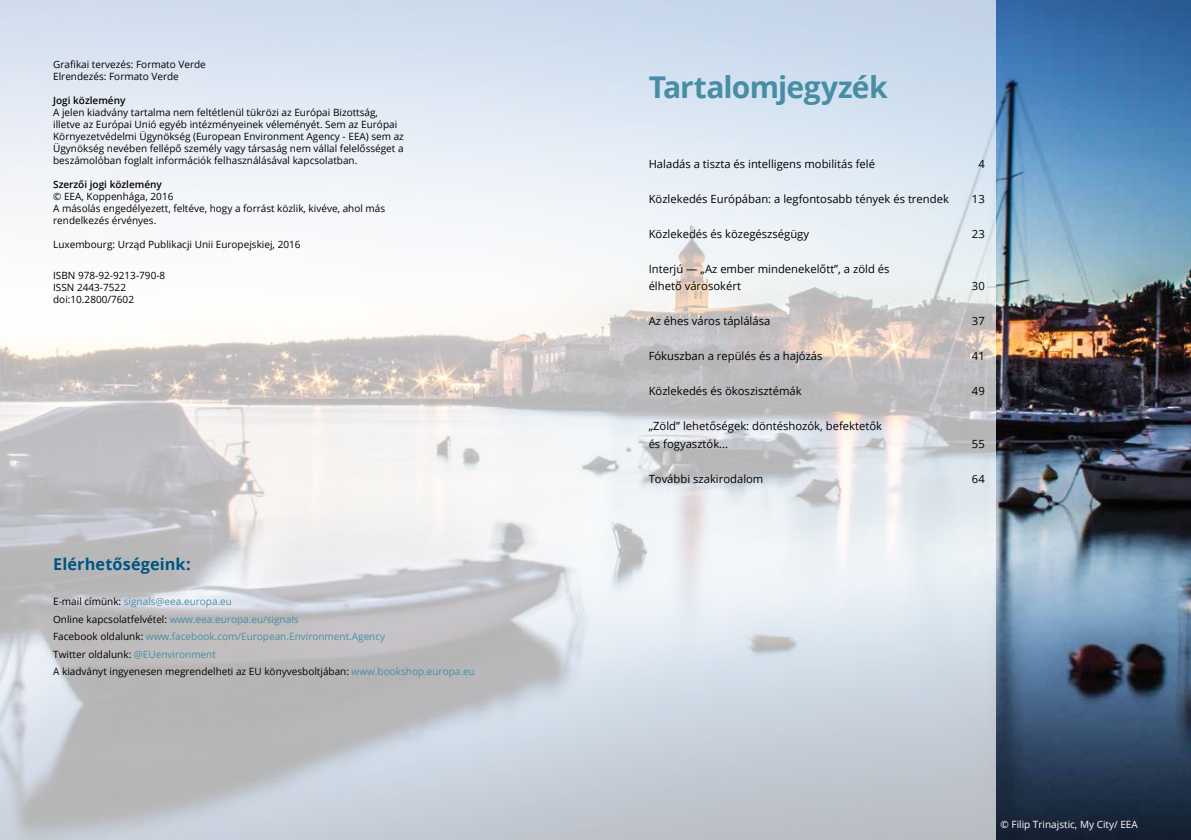
<style>
.page{position:relative;width:1191px;height:840px;background:#fff}
.page>*{position:absolute;margin:0;border:0;box-sizing:border-box;transform-origin:0 0}
.t1{font:700 30px "Open Sans";letter-spacing:-.025em;color:#478ea5}
.t2{font:700 16.25px "Open Sans";letter-spacing:.01em;color:#005484}
.t3{font:11.25px/17.5px "Open Sans";color:#000}
.t4{font:10px/12px "Open Sans";color:#000}
.t5{font:10px/17.5px "Open Sans";color:#478ea5}
.t6{font:600 10px "Open Sans";color:#000}
.t7{font:10px "Open Sans";color:#fff}
.s1{color:#000}
</style>
<div class="page">
<img style="left:0;top:0;width:1191px;height:840px">
<p class="t4" style="left:53px;top:58px;width:154px">Grafikai tervezés: Formato Verde<br>Elrendezés: Formato Verde</p>
<p class="t6" style="left:53px;top:93px;width:74px">Jogi közlemény</p>
<p class="t4" style="left:53px;top:106px;width:352px">A jelen kiadvány tartalma nem feltétlenül tükrözi az Európai Bizottság, illetve az Európai Unió egyéb intézményeinek véleményét. Sem az Európai Környezetvédelmi Ügynökség (European Environment Agency - EEA) sem az Ügynökség nevében fellépő személy vagy társaság nem vállal felelősséget a beszámolóban foglalt információk felhasználásával kapcsolatban.</p>
<p class="t6" style="left:53px;top:177px;width:110px">Szerzői jogi közlemény</p>
<p class="t4" style="left:53px;top:190px;width:333px">© EEA, Koppenhága, 2016<br>A másolás engedélyezett, feltéve, hogy a forrást közlik, kivéve, ahol más rendelkezés érvényes.</p>
<p class="t4" style="left:53px;top:238px;width:249px">Luxembourg: Urząd Publikacji Unii Europejskiej, 2016</p>
<p class="t4" style="left:53px;top:269px;width:114px">ISBN 978-92-9213-790-8<br>ISSN 2443-7522 doi:10.2800/7602</p>
<h2 class="t2" style="left:53px;top:553px;width:139px">Elérhetőségeink:</h2>
<p class="t5" style="left:53px;top:592px;width:423px"><span class="s1">E-mail címünk:</span> signals@eea.europa.eu<br><span class="s1">Online kapcsolatfelvétel:</span> www.eea.europa.eu/signals<br><span class="s1">Facebook oldalunk:</span> www.facebook.com/European.Environment.Agency<br><span class="s1">Twitter oldalunk:</span> @EUenvironment<br><span class="s1">A kiadványt ingyenesen megrendelheti az EU könyvesboltjában:</span> www.bookshop.europa.eu</p>
<h1 class="t1" style="left:648px;top:65px;width:240px">Tartalomjegyzék</h1>
<p class="t3" style="left:648px;top:154px;width:228px">Haladás a tiszta és intelligens mobilitás felé</p>
<p class="t3" style="left:978px;top:154px;width:8px">4</p>
<p class="t3" style="left:648px;top:189px;width:302px">Közlekedés Európában: a legfontosabb tények és trendek</p>
<p class="t3" style="left:972px;top:189px;width:14px">13</p>
<p class="t3" style="left:648px;top:224px;width:162px">Közlekedés és közegészségügy</p>
<p class="t3" style="left:972px;top:224px;width:14px">23</p>
<p class="t3" style="left:648px;top:259px;width:242px">Interjú — „Az ember mindenekelőtt”, a zöld és élhető városokért</p>
<p class="t3" style="left:972px;top:277px;width:14px">30</p>
<p class="t3" style="left:648px;top:312px;width:123px">Az éhes város táplálása</p>
<p class="t3" style="left:972px;top:312px;width:14px">37</p>
<p class="t3" style="left:648px;top:347px;width:175px">Fókuszban a repülés és a hajózás</p>
<p class="t3" style="left:972px;top:347px;width:14px">41</p>
<p class="t3" style="left:648px;top:382px;width:154px">Közlekedés és ökoszisztémák</p>
<p class="t3" style="left:972px;top:382px;width:14px">49</p>
<p class="t3" style="left:648px;top:417px;width:235px">„Zöld” lehetőségek: döntéshozók, befektetők és fogyasztók...</p>
<p class="t3" style="left:972px;top:434px;width:14px">55</p>
<p class="t3" style="left:648px;top:469px;width:116px">További szakirodalom</p>
<p class="t3" style="left:972px;top:469px;width:14px">64</p>
<p class="t7" style="left:1000px;top:818px;width:139px">© Filip Trinajstic, My City/ EEA</p>
</div>
